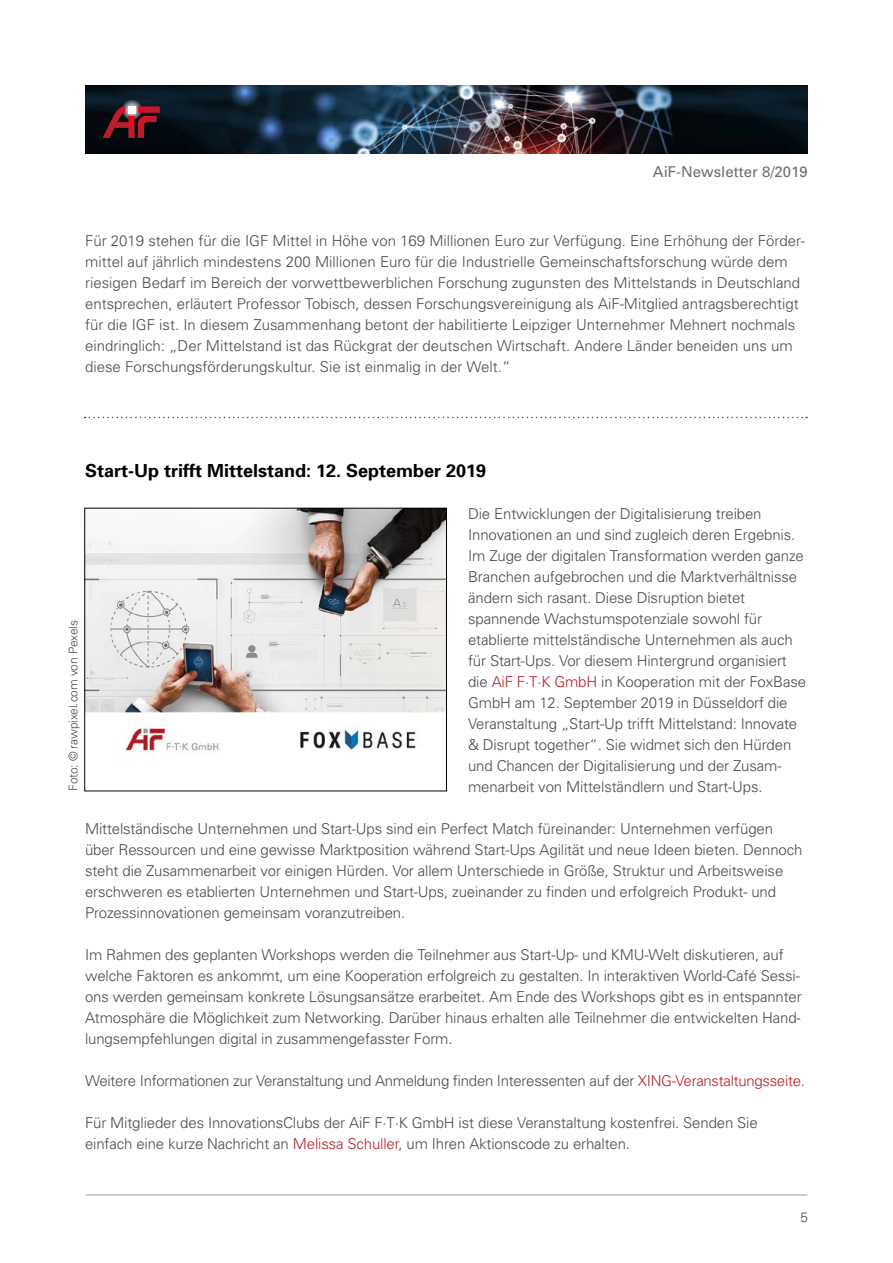
<style>
.page{position:relative;width:893px;height:1263px;background:#fff}
.page>*{position:absolute;margin:0;border:0;box-sizing:border-box;transform-origin:0 0}
.t1{font:700 18px "Univers";color:#000}
.t2{font:300 15px/21px "Univers";letter-spacing:-.01em;color:#4a4a49}
.t3{font:15px "Univers";color:#706f6f}
.t4{font:300 13.5px "Univers";color:#4a4a49}
.t5{font:300 12px "Univers";letter-spacing:-.015em;color:#4a4a49}
.s1{color:#b61f29}
</style>
<div class="page">
<img style="left:85px;top:85px;width:723px;height:68px">
<svg style="left:121px;top:99px;width:21px;height:21px"></svg>
<svg style="left:102px;top:106px;width:58px;height:32px"></svg>
<hr style="left:86px;top:1194px;width:721px;height:1px;background:#9d9d9c">
<svg style="left:85px;top:417px;width:722px;height:1px"></svg>
<img style="left:86px;top:510px;width:359px;height:243px">
<div style="left:84px;top:508px;width:363px;height:283px;border:1px solid #000"></div>
<p class="t3" style="left:653px;top:163px;width:157px">AiF-Newsletter 8/2019</p>
<p class="t2" style="left:85px;top:230px;width:721px">Für 2019 stehen für die IGF Mittel in Höhe von 169 Millionen Euro zur Verfügung. Eine Erhöhung der Förder&shy;mittel auf jährlich mindestens 200 Millionen Euro für die Industrielle Gemeinschaftsforschung würde dem riesigen Bedarf im Bereich der vorwettbewerblichen Forschung zugunsten des Mittelstands in Deutschland entsprechen, erläutert Professor Tobisch, dessen Forschungsvereinigung als AiF-Mitglied antragsberechtigt für die IGF ist. In diesem Zusammenhang betont der habilitierte Leipziger Unternehmer Mehnert nochmals eindringlich: „Der Mittelstand ist das Rückgrat der deutschen Wirtschaft. Andere Länder beneiden uns um diese Forschungsförderungskultur. Sie ist einmalig in der Welt.“</p>
<p class="t1" style="left:85px;top:460px;width:403px">Start-Up trifft Mittelstand: 12. September 2019</p>
<p class="t2" style="left:468px;top:503px;width:339px">Die Entwicklungen der Digitalisierung treiben Innovationen an und sind zugleich deren Ergebnis.<br>Im Zuge der digitalen Transformation werden ganze Branchen aufgebrochen und die Marktverhältnisse ändern sich rasant. Diese Disruption bietet spannende Wachstumspotenziale sowohl für etablierte mittelständische Unternehmen als auch für Start-Ups. Vor diesem Hintergrund organisiert die <span class="s1">AiF F∙T∙K GmbH</span> in Kooperation mit der FoxBase GmbH am 12. September 2019 in Düsseldorf die Veranstaltung „Start-Up trifft Mittelstand: Innovate &amp; Disrupt together“. Sie widmet sich den Hürden und Chancen der Digitalisierung und der Zusam&shy;menarbeit von Mittelständlern und Start-Ups.</p>
<p class="t2" style="left:85px;top:818px;width:719px">Mittelständische Unternehmen und Start-Ups sind ein Perfect Match füreinander: Unternehmen verfügen über Ressourcen und eine gewisse Marktposition während Start-Ups Agilität und neue Ideen bieten. Dennoch steht die Zusammenarbeit vor einigen Hürden. Vor allem Unterschiede in Größe, Struktur und Arbeitsweise erschweren es etablierten Unternehmen und Start-Ups, zueinander zu finden und erfolgreich Produkt- und Prozessinnovationen gemeinsam voranzutreiben.</p>
<p class="t2" style="left:85px;top:944px;width:718px">Im Rahmen des geplanten Workshops werden die Teilnehmer aus Start-Up- und KMU-Welt diskutieren, auf welche Faktoren es ankommt, um eine Kooperation erfolgreich zu gestalten. In interaktiven World-Café Sessi&shy;ons werden gemeinsam konkrete Lösungsansätze erarbeitet. Am Ende des Workshops gibt es in entspannter Atmosphäre die Möglichkeit zum Networking. Darüber hinaus erhalten alle Teilnehmer die entwickelten Hand&shy;lungsempfehlungen digital in zusammengefasster Form.</p>
<p class="t2" style="left:85px;top:1070px;width:721px">Weitere Informationen zur Veranstaltung und Anmeldung finden Interessenten auf der <span class="s1">XING-Veranstaltungsseite</span>.</p>
<p class="t2" style="left:85px;top:1112px;width:674px">Für Mitglieder des InnovationsClubs der AiF F∙T∙K GmbH ist diese Veranstaltung kostenfrei. Senden Sie einfach eine kurze Nachricht an <span class="s1">Melissa Schuller</span>, um Ihren Aktionscode zu erhalten.</p>
<p class="t5" style="left:66px;top:791px;width:172px;rotate:-90deg">Foto: © rawpixel.com von Pexels</p>
<p class="t4" style="left:800px;top:1209px;width:9px">5</p>
</div>
